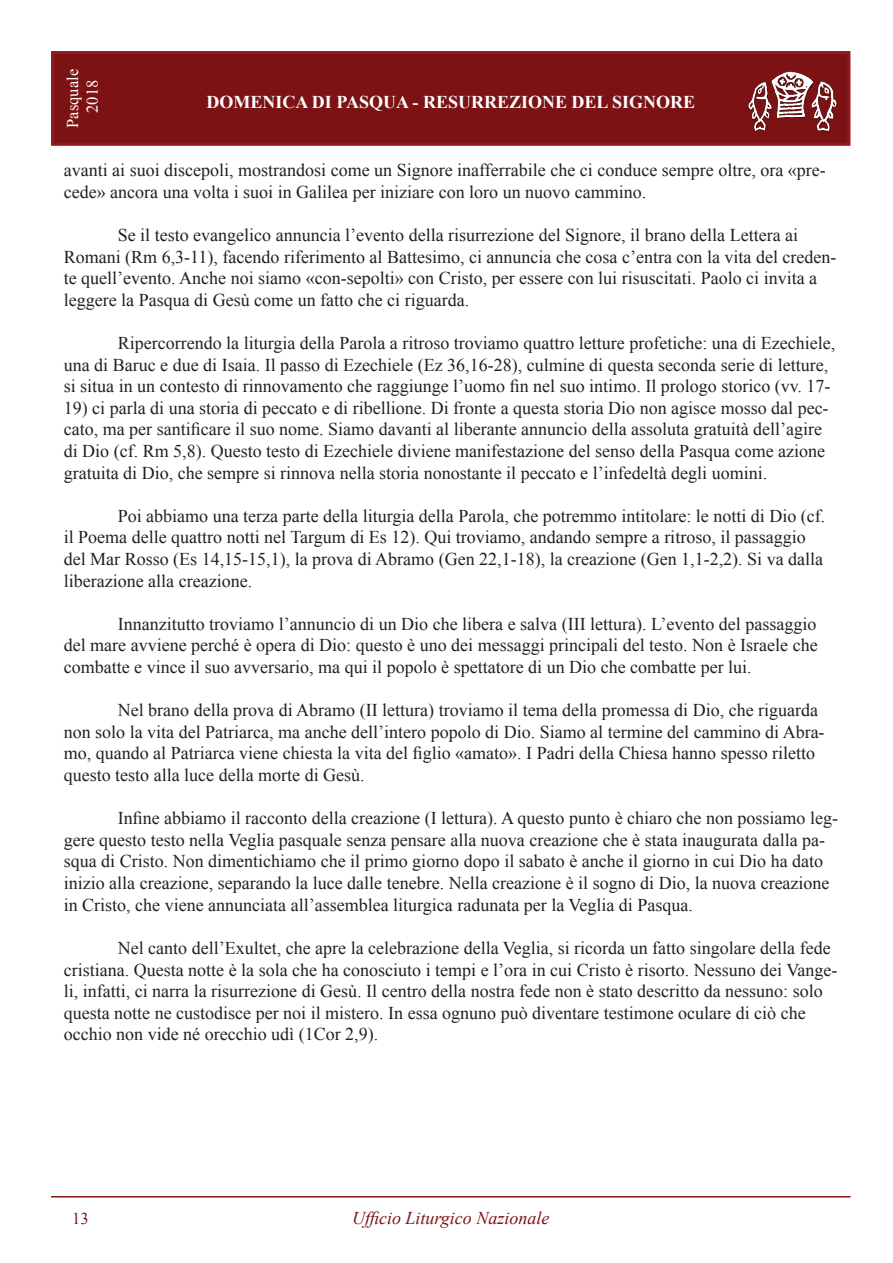
<style>
.page{position:relative;width:893px;height:1263px;background:#fff}
.page>*{position:absolute;margin:0;border:0;box-sizing:border-box;transform-origin:0 0}
.t1{font:18px/21.6px "Times New Roman";color:#231f20}
.t2{font:700 18px "Times New Roman";color:#fff}
.t3{font:italic 18px "Times New Roman";color:#7c1214}
.t4{font:16.5px/19.8px "Times New Roman";color:#fff;text-align:center}
.t5{font:16.5px "Times New Roman";color:#7c1214}
</style>
<div class="page">
<div style="left:51px;top:51px;width:799px;height:95px;background:#7c1214;border:3px solid #93191c"></div>
<hr style="left:51px;top:1196px;width:799px;height:1px;background:#871518">
<img style="left:748px;top:71px;width:90px;height:61px">
<p class="t4" style="left:62px;top:128px;width:60px;rotate:-90deg">Pasquale<br>2018</p>
<p class="t2" style="left:206px;top:90px;width:255px">DOMENICA DI PASQUA - RESURR</p>
<p class="t2" style="left:497px;top:90px;width:200px">EZIONE DEL SIGNORE</p>
<p class="t1" style="left:64px;top:159px;width:763px">avanti ai suoi discepoli, mostrandosi come un Signore inafferrabile che ci conduce sempre oltre, ora «pre&shy;cede» ancora una volta i suoi in Galilea per iniziare con loro un nuovo cammino.</p>
<p class="t1" style="left:64px;top:224px;width:774px;text-indent:54px">Se il testo evangelico annuncia l’evento della risurrezione del Signore, il brano della Lettera ai Romani (Rm 6,3-11), facendo riferimento al Battesimo, ci annuncia che cosa c’entra con la vita del creden&shy;te quell’evento. Anche noi siamo «con-sepolti» con Cristo, per essere con lui risuscitati. Paolo ci invita a leggere la Pasqua di Gesù come un fatto che ci riguarda.</p>
<p class="t1" style="left:64px;top:332px;width:773px;text-indent:54px">Ripercorrendo la liturgia della Parola a ritroso troviamo quattro letture profetiche: una di Ezechiele, una di Baruc e due di Isaia. Il passo di Ezechiele (Ez 36,16-28), culmine di questa seconda serie di letture, si situa in un contesto di rinnovamento che raggiunge l’uomo fin nel suo intimo. Il prologo storico (vv. 17-</p>
<p class="t1" style="left:64px;top:397px;width:766px">19) ci parla di una storia di peccato e di ribellione. Di fronte a questa storia Dio non agisce mosso dal pec&shy;cato, ma per santificare il suo nome. Siamo davanti al liberante annuncio della assoluta gratuità dell’agire di Dio (cf. Rm 5,8). Questo testo di Ezechiele diviene manifestazione del senso della Pasqua come azione gratuita di Dio, che sempre si rinnova nella storia nonostante il peccato e l’infedeltà degli uomini.</p>
<p class="t1" style="left:64px;top:505px;width:763px;text-indent:54px">Poi abbiamo una terza parte della liturgia della Parola, che potremmo intitolare: le notti di Dio (cf. il Poema delle quattro notti nel Targum di Es 12). Qui troviamo, andando sempre a ritroso, il passaggio del Mar Rosso (Es 14,15-15,1), la prova di Abramo (Gen 22,1-18), la creazione (Gen 1,1-2,2). Si va dalla liberazione alla creazione.</p>
<p class="t1" style="left:64px;top:613px;width:755px;text-align:justify;text-indent:54px">Innanzitutto troviamo l’annuncio di un Dio che libera e salva (III lettura). L’evento del passaggio del mare avviene perché è opera di Dio: questo è uno dei messaggi principali del testo. Non è Israele che combatte e vince il suo avversario, ma qui il popolo è spettatore di un Dio che combatte per lui.</p>
<p class="t1" style="left:64px;top:699px;width:762px;text-indent:54px">Nel brano della prova di Abramo (II lettura) troviamo il tema della promessa di Dio, che riguarda non solo la vita del Patriarca, ma anche dell’intero popolo di Dio. Siamo al termine del cammino di Abra&shy;mo, quando al Patriarca viene chiesta la vita del figlio «amato». I Padri della Chiesa hanno spesso riletto questo testo alla luce della morte di Gesù.</p>
<p class="t1" style="left:64px;top:807px;width:776px;text-indent:54px">Infine abbiamo il racconto della creazione (I lettura). A questo punto è chiaro che non possiamo leg&shy;gere questo testo nella Veglia pasquale senza pensare alla nuova creazione che è stata inaugurata dalla pa&shy;squa di Cristo. Non dimentichiamo che il primo giorno dopo il sabato è anche il giorno in cui Dio ha dato inizio alla creazione, separando la luce dalle tenebre. Nella creazione è il sogno di Dio, la nuova creazione in Cristo, che viene annunciata all’assemblea liturgica radunata per la Veglia di Pasqua.</p>
<p class="t1" style="left:64px;top:937px;width:775px;text-indent:54px">Nel canto dell’Exultet, che apre la celebrazione della Veglia, si ricorda un fatto singolare della fede cristiana. Questa notte è la sola che ha conosciuto i tempi e l’ora in cui Cristo è risorto. Nessuno dei Vange&shy;li, infatti, ci narra la risurrezione di Gesù. Il centro della nostra fede non è stato descritto da nessuno: solo questa notte ne custodisce per noi il mistero. In essa ognuno può diventare testimone oculare di ciò che occhio non vide né orecchio udì (1Cor 2,9).</p>
<p class="t5" style="left:72px;top:1207px;width:18px">13</p>
<p class="t3" style="left:352px;top:1206px;width:199px">Ufficio Liturgico Nazionale</p>
</div>
